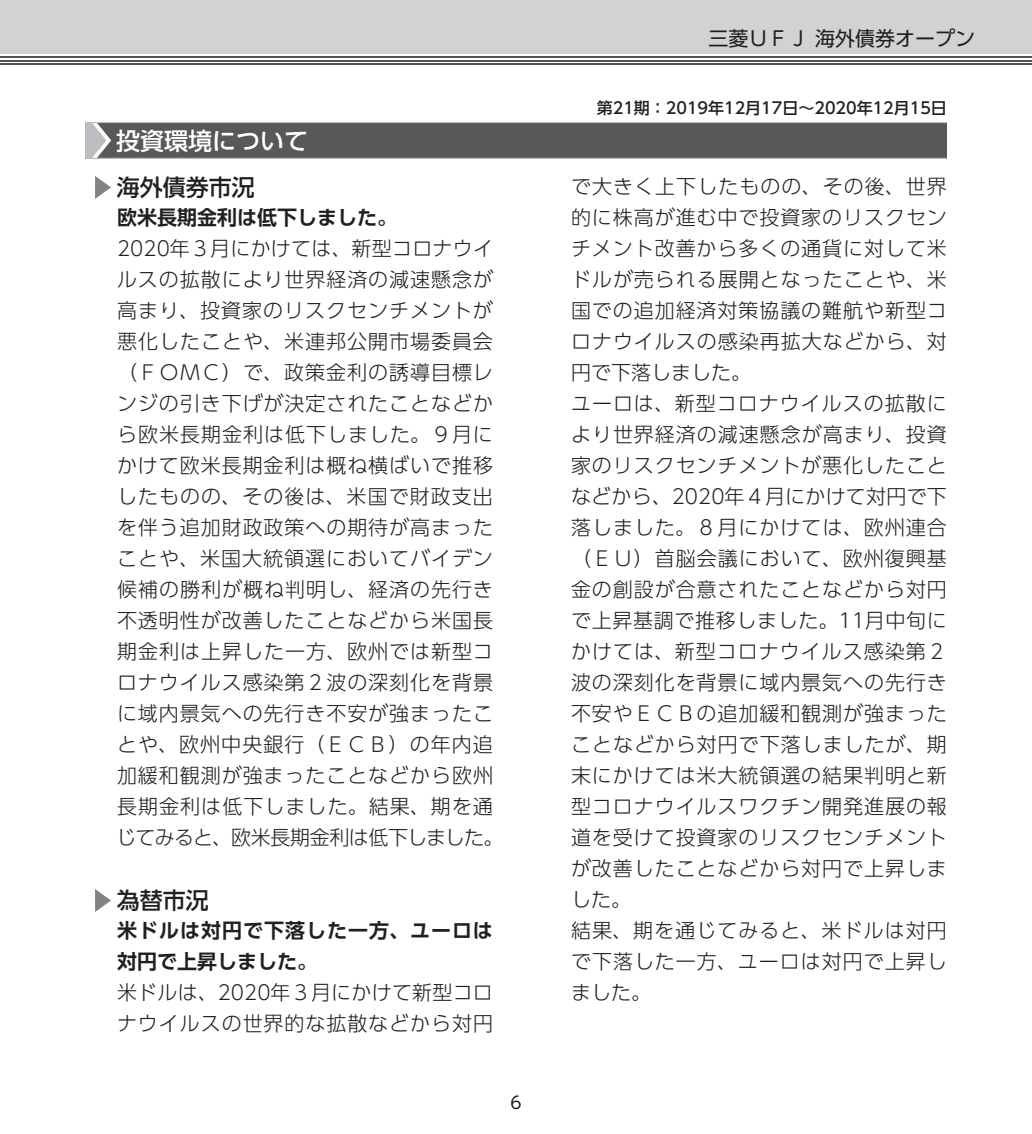
<style>
.page{position:relative;width:1032px;height:1134px;background:#fff}
.page>*{position:absolute;margin:0;border:0;box-sizing:border-box;transform-origin:0 0}
.t1{font:24px "UD Shin Go Pro Medium 90 msp RKSJ H";color:#fff}
.t2{font:23px "UD Shin Go Pro Medium 90 msp RKSJ H";color:#231f20}
.t3{font:20px/31px "UD Shin Go Pro Light 90 msp RKSJ H";letter-spacing:.045em;color:#231f20}
.t4{font:20px/31px "UD Shin Go Pro De Bold 90 msp RKSJ H";letter-spacing:.05em;color:#231f20}
.t5{font:20px "UD Shin Go Pro De Bold 90 msp RKSJ H";color:#231f20}
.t6{font:20px "UD Shin Go Pro Regular 90 msp RKSJ H";color:#231f20}
.t7{font:17px "UD Shin Go Pro Regular 90 msp RKSJ H";color:#231f20}
.t8{font:16px "UD Shin Go Pro Medium 90 msp RKSJ H";color:#231f20}
</style>
<div class="page">
<div style="left:0;top:0;width:1032px;height:54px;background:#d1d2d4"></div>
<hr style="left:0;top:63px;width:1032px;height:2px;background:#535355">
<hr style="left:0;top:60px;width:1032px;height:1px;background:#535355">
<hr style="left:0;top:56px;width:1032px;height:2px;background:#535355">
<div style="left:85px;top:122px;width:862px;height:36px;background:#57585a"></div>
<hr style="left:85px;top:158px;width:861px;height:1px;background:#bcbdc0">
<hr style="left:85px;top:122px;width:862px;height:1px;background:#bcbdc0">
<svg style="left:85px;top:123px;width:26px;height:35px"></svg>
<svg style="left:95px;top:176px;width:16px;height:23px"></svg>
<svg style="left:95px;top:889px;width:16px;height:23px"></svg>
<p class="t1" style="left:116px;top:131px;width:194px">投資環境について</p>
<p class="t2" style="left:117px;top:179px;width:139px">海外債券市況</p>
<p class="t5" style="left:117px;top:209px;width:281px">欧米長期金利は低下しました。</p>
<p class="t3" style="left:116px;top:235px;width:389px">2020年３月にかけては、新型コロナウイルスの拡散により世界経済の減速懸念が高まり、投資家のリスクセンチメントが悪化したことや、米連邦公開市場委員会（ＦＯＭＣ）で、政策金利の誘導目標レンジの引き下げが決定されたことなどから欧米長期金利は低下しました。９月にかけて欧米長期金利は概ね横ばいで推移したものの、その後は、米国で財政支出を伴う追加財政政策への期待が高まったことや、米国大統領選においてバイデン候補の勝利が概ね判明し、経済の先行き不透明性が改善したことなどから米国長期金利は上昇した一方、欧州では新型コロナウイルス感染第２波の深刻化を背景に域内景気への先行き不安が強まったことや、欧州中央銀行（ＥＣＢ）の年内追加緩和観測が強まったことなどから欧州長期金利は低下しました。結果、期を通じてみると、欧米長期金利は低下しました。</p>
<p class="t2" style="left:117px;top:892px;width:93px">為替市況</p>
<p class="t4" style="left:117px;top:917px;width:377px">米ドルは対円で下落した一方、ユーロは対円で上昇しました。</p>
<p class="t3" style="left:117px;top:979px;width:377px">米ドルは、2020年３月にかけて新型コロナウイルスの世界的な拡散などから対円</p>
<p class="t7" style="left:510px;top:1096px;width:13px">6</p>
<p class="t6" style="left:708px;top:31px;width:268px">三菱ＵＦＪ 海外債券オープン</p>
<p class="t8" style="left:597px;top:102px;width:352px">第21期：2019年12月17日～2020年12月15日</p>
<p class="t3" style="left:571px;top:173px;width:377px">で大きく上下したものの、その後、世界的に株高が進む中で投資家のリスクセンチメント改善から多くの通貨に対して米ドルが売られる展開となったことや、米国での追加経済対策協議の難航や新型コロナウイルスの感染再拡大などから、対円で下落しました。<br>ユーロは、新型コロナウイルスの拡散により世界経済の減速懸念が高まり、投資家のリスクセンチメントが悪化したことなどから、2020年４月にかけて対円で下落しました。８月にかけては、欧州連合（ＥＵ）首脳会議において、欧州復興基金の創設が合意されたことなどから対円で上昇基調で推移しました。11月中旬にかけては、新型コロナウイルス感染第２波の深刻化を背景に域内景気への先行き不安やＥＣＢの追加緩和観測が強まったことなどから対円で下落しましたが、期末にかけては米大統領選の結果判明と新型コロナウイルスワクチン開発進展の報道を受けて投資家のリスクセンチメントが改善したことなどから対円で上昇しました。<br>結果、期を通じてみると、米ドルは対円で下落した一方、ユーロは対円で上昇しました。</p>
</div>
